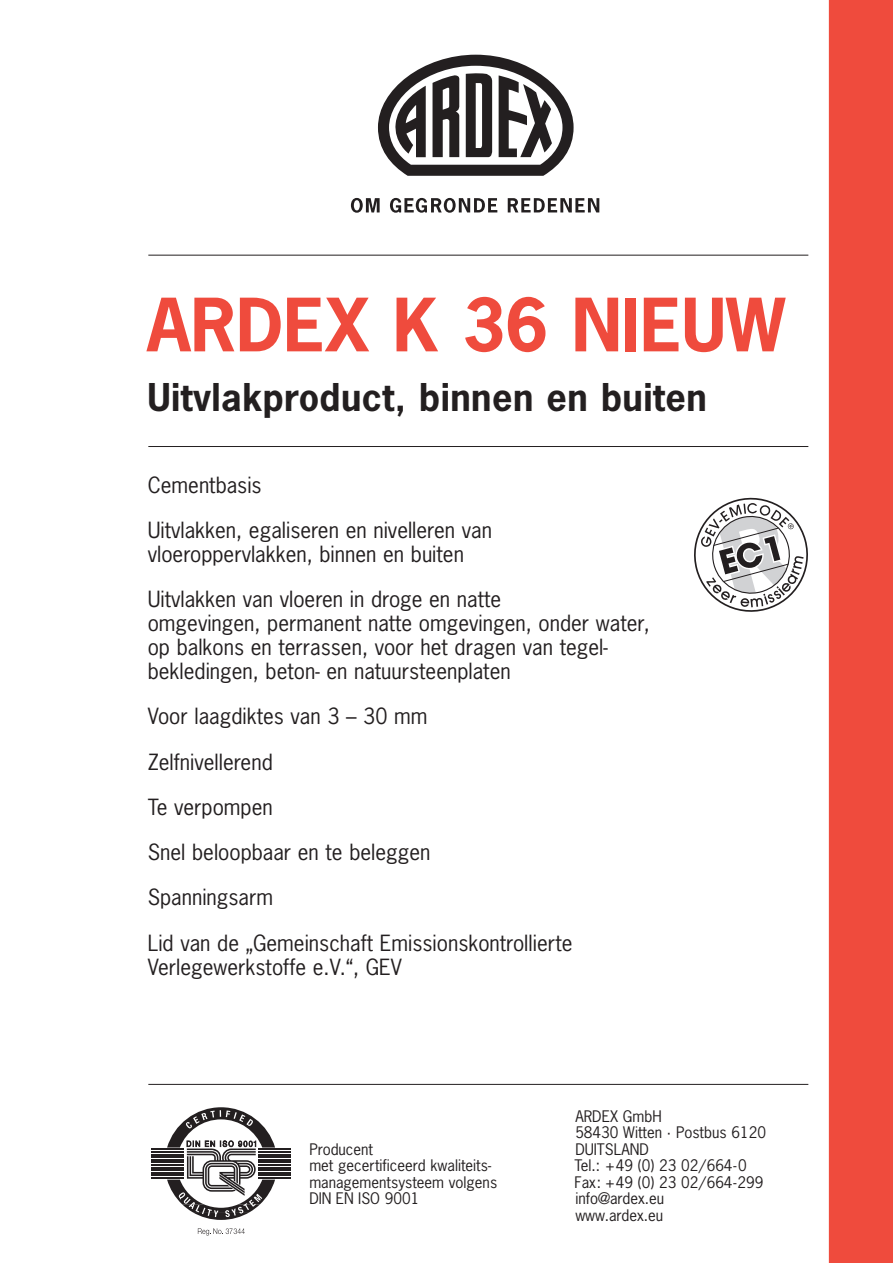
<style>
.page{position:relative;width:893px;height:1263px;background:#fff}
.page>*{position:absolute;margin:0;border:0;box-sizing:border-box;transform-origin:0 0}
.t1{font:700 69px "News Gothic";color:#ef4b3d}
.t2{font:700 36px "News Gothic";letter-spacing:.01em;color:#231f20}
.t3{font:21px/45.3px "News Gothic";color:#231f20}
.t4{font:15px/16.5px "News Gothic";color:#231f20}
</style>
<div class="page">
<div style="left:829px;top:0;width:64px;height:1263px;background:#ef4b3d"></div>
<hr style="left:148px;top:1084px;width:660px;height:1px;background:#231f20">
<hr style="left:148px;top:255px;width:660px;height:1px;background:#231f20">
<hr style="left:148px;top:446px;width:660px;height:1px;background:#231f20">
<svg style="left:694px;top:497px;width:114px;height:115px"></svg>
<hr style="left:151px;top:1148px;width:32px;height:2px;background:#231f20">
<hr style="left:259px;top:1148px;width:32px;height:2px;background:#231f20">
<hr style="left:151px;top:1151px;width:32px;height:2px;background:#231f20">
<hr style="left:259px;top:1151px;width:32px;height:2px;background:#231f20">
<hr style="left:151px;top:1154px;width:32px;height:1px;background:#231f20">
<hr style="left:259px;top:1154px;width:32px;height:1px;background:#231f20">
<hr style="left:151px;top:1156px;width:32px;height:2px;background:#231f20">
<hr style="left:259px;top:1156px;width:32px;height:2px;background:#231f20">
<hr style="left:151px;top:1159px;width:32px;height:1px;background:#231f20">
<hr style="left:259px;top:1159px;width:32px;height:1px;background:#231f20">
<hr style="left:151px;top:1161px;width:32px;height:2px;background:#231f20">
<hr style="left:259px;top:1161px;width:32px;height:2px;background:#231f20">
<hr style="left:151px;top:1164px;width:32px;height:2px;background:#231f20">
<hr style="left:259px;top:1164px;width:32px;height:2px;background:#231f20">
<hr style="left:151px;top:1167px;width:32px;height:1px;background:#231f20">
<hr style="left:259px;top:1167px;width:32px;height:1px;background:#231f20">
<hr style="left:151px;top:1169px;width:32px;height:2px;background:#231f20">
<hr style="left:259px;top:1169px;width:32px;height:2px;background:#231f20">
<hr style="left:151px;top:1172px;width:32px;height:1px;background:#231f20">
<hr style="left:259px;top:1172px;width:32px;height:1px;background:#231f20">
<hr style="left:151px;top:1174px;width:32px;height:2px;background:#231f20">
<hr style="left:259px;top:1174px;width:32px;height:2px;background:#231f20">
<hr style="left:151px;top:1177px;width:32px;height:2px;background:#231f20">
<hr style="left:259px;top:1177px;width:32px;height:2px;background:#231f20">
<svg style="left:198px;top:1228px;width:47px;height:7px"></svg>
<svg style="left:167px;top:1107px;width:108px;height:113px"></svg>
<svg style="left:378px;top:55px;width:196px;height:121px"></svg>
<svg style="left:351px;top:198px;width:29px;height:15px"></svg>
<svg style="left:390px;top:198px;width:107px;height:15px"></svg>
<svg style="left:508px;top:198px;width:91px;height:14px"></svg>
<h1 class="t1" style="left:147px;top:287px;width:640px">ARDEX K 36 NIEUW</h1>
<h2 class="t2" style="left:147px;top:377px;width:561px">Uitvlakproduct, binnen en buiten</h2>
<p class="t3" style="left:148px;top:463px;width:346px">Cementbasis<br>Uitvlakken, egaliseren en nivelleren van</p>
<p class="t3" style="left:148px;top:532px;width:355px">vloeroppervlakken, binnen en buiten<br>Uitvlakken van vloeren in droge en natte</p>
<p class="t3" style="left:148px;top:612px;width:503px;line-height:24px">omgevingen, permanent natte omgevingen, onder water, op balkons en terrassen, voor het dragen van tegel&shy;bekledingen, beton- en natuursteenplaten</p>
<p class="t3" style="left:148px;top:694px;width:426px">Voor laagdiktes van 3 – 30 mm<br>Zelfnivellerend<br>Te verpompen<br>Snel beloopbaar en te beleggen<br>Spanningsarm<br>Lid van de „Gemeinschaft Emissionskontrollierte</p>
<p class="t3" style="left:148px;top:945px;width:256px">Verlegewerkstoffe e.V.“, GEV</p>
<p class="t4" style="left:309px;top:1141px;width:189px">Producent<br>met gecertificeerd kwaliteits&shy;managementsysteem volgens<br>DIN EN ISO 9001</p>
<p class="t4" style="left:574px;top:1108px;width:193px">ARDEX GmbH<br>58430 Witten · Postbus 6120<br>DUITSLAND<br>Tel.: +49 (0) 23 02/664-0<br>Fax: +49 (0) 23 02/664-299 info@ardex.eu<br>www.ardex.eu</p>
</div>
